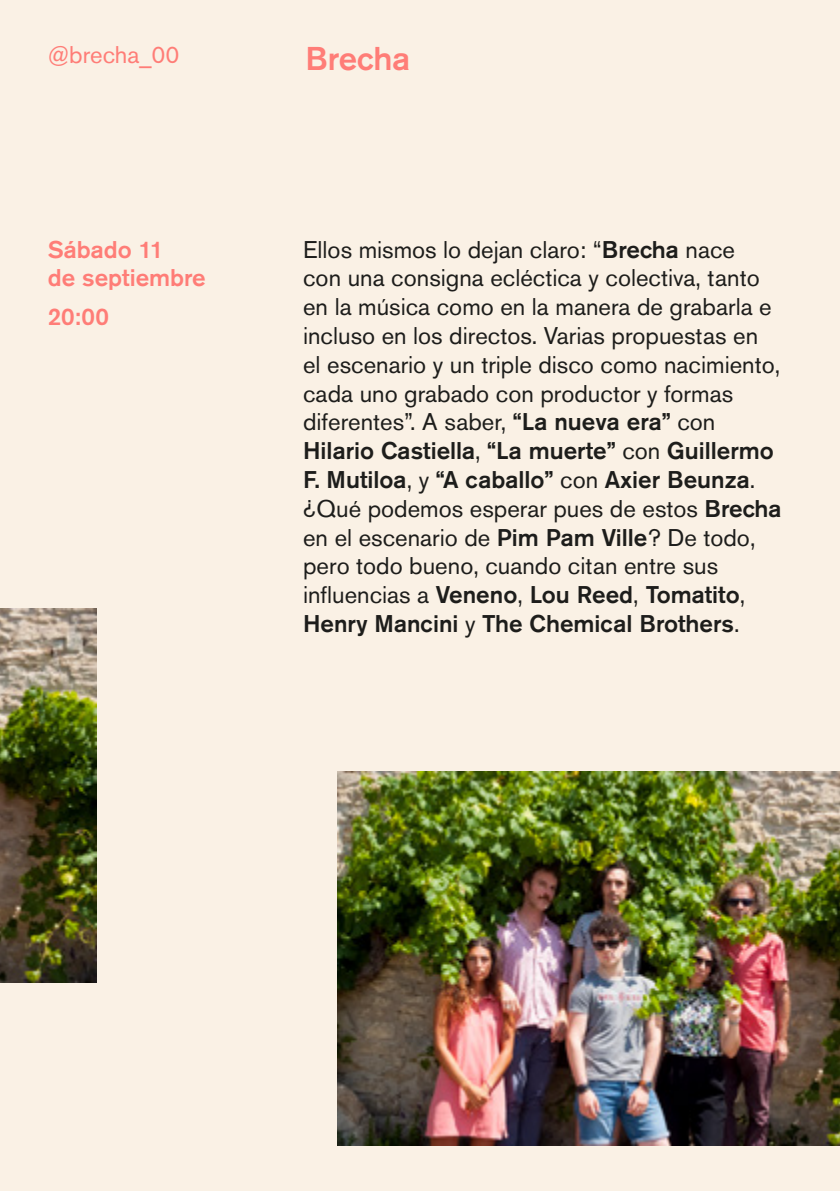
<style>
.page{position:relative;width:840px;height:1191px;background:#fff}
.page>*{position:absolute;margin:0;border:0;box-sizing:border-box;transform-origin:0 0}
.t1{font:500 32.6px "Akzidenz Grotesk BE";color:#ff7d77}
.t2{font:24px/28.8px "Akzidenz Grotesk BE";color:#1d1d1b}
.t3{font:500 24px/28px "Akzidenz Grotesk BE";color:#ff7d77}
.t4{font:24px "Akzidenz Grotesk BE";color:#ff7d77}
.s1{font-weight:500}
</style>
<div class="page">
<div style="left:0;top:0;width:839px;height:1191px;background:#faf1e5"></div>
<img style="left:337px;top:771px;width:502px;height:374px">
<img style="left:0;top:608px;width:96px;height:374px">
<p class="t4" style="left:48px;top:41px;width:133px">@brecha_00</p>
<p class="t3" style="left:48px;top:235px;width:159px">Sábado 11<br>de septiembre</p>
<p class="t3" style="left:48px;top:302px;width:63px">20:00</p>
<h1 class="t1" style="left:305px;top:38px;width:106px">Brecha</h1>
<p class="t2" style="left:303px;top:235px;width:479px">Ellos mismos lo dejan claro: “<span class="s1">Brecha</span> nace<br>con una consigna ecléctica y colectiva, tanto en la música como en la manera de grabarla e incluso en los directos. Varias propuestas en el escenario y un triple disco como nacimiento, cada uno grabado con productor y formas diferentes”. A saber, <span class="s1">“La nueva era”</span> con <span class="s1">Hilario Castiella</span>, <span class="s1">“La muerte”</span> con <span class="s1">Guillermo F. Mutiloa</span>, y <span class="s1">“A caballo”</span> con <span class="s1">Axier Beunza</span>. ¿Qué podemos esperar pues de estos <span class="s1">Brecha </span>en el escenario de <span class="s1">Pim Pam Ville</span>? De todo, pero todo bueno, cuando citan entre sus influencias a <span class="s1">Veneno</span>, <span class="s1">Lou Reed</span>, <span class="s1">Tomatito</span>, <span class="s1">Henry Mancini</span> y <span class="s1">The Chemical Brothers</span>.</p>
</div>
